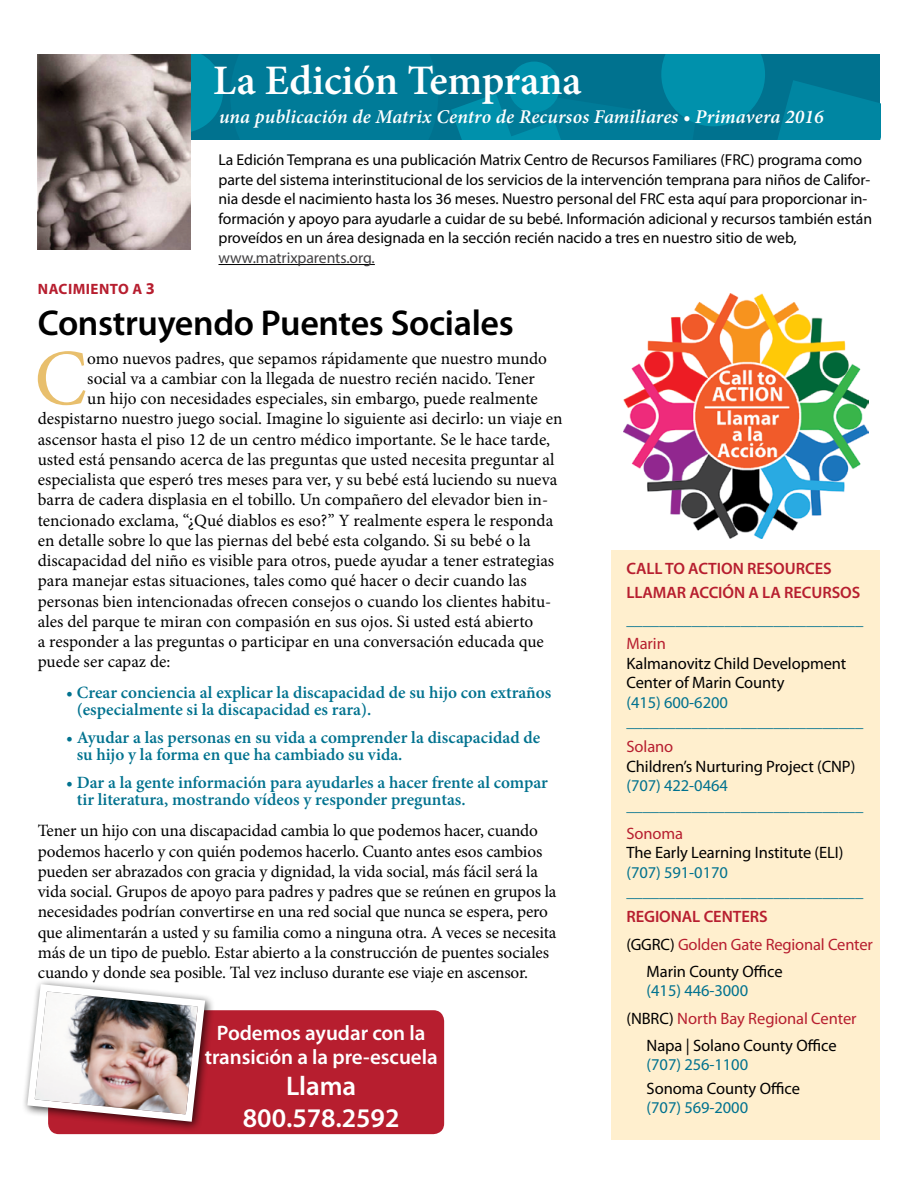
<style>
.page{position:relative;width:918px;height:1188px;background:#fff}
.page>*{position:absolute;margin:0;border:0;box-sizing:border-box;transform-origin:0 0}
.p_tight_dropcap{font:79.5px "Minion Pro";color:#e8bf6d}
.h2_top{font:600 42px "Minion Pro";letter-spacing:-.005em;color:#fff}
.t1{font:600 36px "Myriad Pro";letter-spacing:-.01em;color:#000}
.t2{font:600 27px "Myriad Pro";letter-spacing:-.005em;color:#fff}
.t3{font:600 21px/24px "Myriad Pro";letter-spacing:-.005em;color:#fff;text-align:center}
.t4{font:italic 600 19.5px "Minion Pro";letter-spacing:.005em;color:#fff}
.p_tight_dropcap-2{font:17.25px "Minion Pro";color:#000}
.p_tight{font:17.25px/20.2px "Minion Pro";letter-spacing:-.01em;color:#000}
.t5{font:600 17.25px/17.2px "Minion Pro";color:#00728f}
.p_sans_indent{font:16.5px/19.5px "Myriad Pro";letter-spacing:-.005em;color:#000}
.p_sans_indent-2{font:16.5px "Myriad Pro";color:#00728f}
.p_sans_indent-3{font:600 16.5px "Myriad Pro";letter-spacing:-.005em;color:#b71e2f}
.p_sans_indent-4{font:16.5px "Myriad Pro";letter-spacing:-.01em;color:#b71e2f}
.p_sans_tight{font:15.75px/19.5px "Myriad Pro";letter-spacing:-.005em;color:#000}
.h6_red_caps{font:700 15px "Myriad Pro";letter-spacing:.03em;color:#b71e2f}
.s1{font-size:16.5px}
.s2{color:#414042}
.s3{color:#b71e2f}
.s4{color:#00728f}
.s5{color:#000}
</style>
<div class="page">
<hr style="left:219px;top:264px;width:156px;height:1px;background:#000">
<svg style="left:190px;top:54px;width:690px;height:85px;background:#007d9a"></svg>
<img style="left:38px;top:54px;width:152px;height:196px">
<div style="left:48px;top:1010px;width:396px;height:124px;background:#b71e2f;border-radius:11px"></div>
<div style="left:22px;top:978px;width:193px;height:154px;background:#000;opacity:.75"></div>
<img style="left:24px;top:981px;width:185px;height:144px">
<div style="left:611px;top:551px;width:269px;height:589px;background:#ffefce"></div>
<img style="left:623px;top:294px;width:245px;height:245px">
<p class="h2_top" style="left:213px;top:51px;width:370px">La Edición Temprana</p>
<p class="t4" style="left:219px;top:104px;width:606px">una publicación de Matrix Centro de Recursos Familiares • Primavera 2016</p>
<p class="h6_red_caps" style="left:38px;top:279px;width:119px">NACIMIENTO A <span class="s1">3</span></p>
<p class="p_sans_tight" style="left:219px;top:150px;width:655px">La Edición Temprana es una publicación Matrix Centro de Recursos Familiares (FRC) programa como parte del sistema interinstitucional de los servicios de la intervención temprana para niños de Califor&shy;nia desde el nacimiento hasta los 36 meses. Nuestro personal del FRC esta aquí para proporcionar in&shy;formación y apoyo para ayudarle a cuidar de su bebé. Información adicional y recursos también están proveídos en un área designada en la sección recién nacido a tres en nuestro sitio de web, <span class="s2">www.matrixparents.org.</span></p>
<p class="t1" style="left:38px;top:300px;width:478px">Construyendo Puentes Sociales</p>
<p class="p_tight_dropcap" style="left:34px;top:325px;width:54px">C</p>
<p class="p_tight_dropcap-2" style="left:87px;top:346px;width:461px">omo nuevos padres, que sepamos rápidamente que nuestro mundo</p>
<p class="p_tight_dropcap-2" style="left:87px;top:367px;width:449px">social va a cambiar con la llegada de nuestro recién nacido. Tener</p>
<p class="p_tight_dropcap-2" style="left:87px;top:387px;width:452px">un hijo con necesidades especiales, sin embargo, puede realmente</p>
<p class="p_tight_dropcap-2" style="left:38px;top:407px;width:526px">despistarno nuestro juego social. Imagine lo siguiente asi decirlo: un viaje en</p>
<p class="p_tight_dropcap-2" style="left:38px;top:427px;width:514px">ascensor hasta el piso 12 de un centro médico importante. Se le hace tarde,</p>
<p class="p_tight_dropcap-2" style="left:38px;top:448px;width:518px">usted está pensando acerca de las preguntas que usted necesita preguntar al</p>
<p class="p_tight_dropcap-2" style="left:38px;top:468px;width:521px">especialista que esperó tres meses para ver, y su bebé está luciendo su nueva</p>
<p class="p_tight_dropcap-2" style="left:38px;top:488px;width:512px">barra de cadera displasia en el tobillo. Un compañero del elevador bien in-</p>
<p class="p_tight_dropcap-2" style="left:38px;top:508px;width:517px">tencionado exclama, “¿Qué diablos es eso?” Y realmente espera le responda</p>
<p class="p_tight_dropcap-2" style="left:38px;top:529px;width:495px">en detalle sobre lo que las piernas del bebé esta colgando. Si su bebé o la</p>
<p class="p_tight_dropcap-2" style="left:38px;top:549px;width:518px">discapacidad del niño es visible para otros, puede ayudar a tener estrategias</p>
<p class="p_tight_dropcap-2" style="left:38px;top:569px;width:490px">para manejar estas situaciones, tales como qué hacer o decir cuando las</p>
<p class="p_tight_dropcap-2" style="left:38px;top:589px;width:515px">personas bien intencionadas ofrecen consejos o cuando los clientes habitu-</p>
<p class="p_tight_dropcap-2" style="left:38px;top:610px;width:497px">ales del parque te miran con compasión en sus ojos. Si usted está abierto</p>
<p class="p_tight_dropcap-2" style="left:38px;top:630px;width:508px">a responder a las preguntas o participar en una conversación educada que</p>
<p class="p_tight_dropcap-2" style="left:38px;top:650px;width:134px">puede ser capaz de:</p>
<p class="t5" style="left:77px;top:683px;width:476px;text-indent:-11px">• Crear conciencia al explicar la discapacidad de su hijo con extraños (especialmente si la discapacidad es rara).</p>
<p class="t5" style="left:77px;top:729px;width:465px;text-indent:-11px">• Ayudar a las personas en su vida a comprender la discapacidad de su hijo y la forma en que ha cambiado su vida.</p>
<p class="t5" style="left:77px;top:774px;width:473px;text-indent:-11px">• Dar a la gente información para ayudarles a hacer frente al compar tir literatura, mostrando vídeos y responder preguntas.</p>
<p class="p_tight" style="left:38px;top:821px;width:520px">Tener un hijo con una discapacidad cambia lo que podemos hacer, cuando podemos hacerlo y con quién podemos hacerlo. Cuanto antes esos cambios pueden ser abrazados con gracia y dignidad, la vida social, más fácil será la vida social. Grupos de apoyo para padres y padres que se reúnen en grupos la necesidades podrían convertirse en una red social que nunca se espera, pero que alimentarán a usted y su familia como a ninguna otra. A veces se necesita más de un tipo de pueblo. Estar abierto a la construcción de puentes sociales cuando y donde sea posible. Tal vez incluso durante ese viaje en ascensor.</p>
<p class="t3" style="left:205px;top:1020px;width:234px">Podemos ayudar con la transic<span class="s1">i</span>ón a la pre-escuela</p>
<p class="t2" style="left:286px;top:1069px;width:72px">Llama</p>
<p class="t2" style="left:243px;top:1101px;width:158px">800.578.2592</p>
<p class="p_sans_indent-3" style="left:626px;top:558px;width:207px">CALL TO ACTION RESOURCES</p>
<p class="p_sans_indent-3" style="left:626px;top:582px;width:235px">LLAMAR ACCIÓN A LA RECURSOS</p>
<p class="p_sans_indent-2" style="left:626px;top:609px;width:238px">_____________________________</p>
<p class="p_sans_indent" style="left:626px;top:634px;width:221px"><span class="s3">Marin<br></span>Kalmanovitz Child Development<br>Center of Marin County<br><span class="s4">(415) 600-6200</span></p>
<p class="p_sans_indent-2" style="left:626px;top:712px;width:238px">_____________________________</p>
<p class="p_sans_indent" style="left:626px;top:737px;width:230px"><span class="s3">Solano<br></span>Children’s Nurturing Project (CNP) <span class="s4">(707) 422-0464</span></p>
<p class="p_sans_indent-2" style="left:626px;top:795px;width:238px">_____________________________</p>
<p class="p_sans_indent" style="left:626px;top:823px;width:219px"><span class="s3">Sonoma<br></span>The Early Learning Institute (ELI) <span class="s4">(707) 591-0170</span></p>
<p class="p_sans_indent-2" style="left:626px;top:882px;width:238px">_____________________________</p>
<p class="p_sans_indent-3" style="left:626px;top:906px;width:143px">REGIONAL CENTERS</p>
<p class="p_sans_indent-4" style="left:626px;top:935px;width:248px"><span class="s5">(GGRC)</span> Golden Gate Regional Center</p>
<p class="p_sans_indent" style="left:647px;top:961px;width:138px">Marin County Office <span class="s4">(415) 446-3000</span></p>
<p class="p_sans_indent-4" style="left:626px;top:1009px;width:232px"><span class="s5">(NBRC)</span> North Bay Regional Center</p>
<p class="p_sans_indent" style="left:647px;top:1035px;width:192px">Napa | Solano County Office <span class="s4">(707) 256-1100</span></p>
<p class="p_sans_indent" style="left:647px;top:1078px;width:155px">Sonoma County Office <span class="s4">(707) 569-2000</span></p>
</div>
